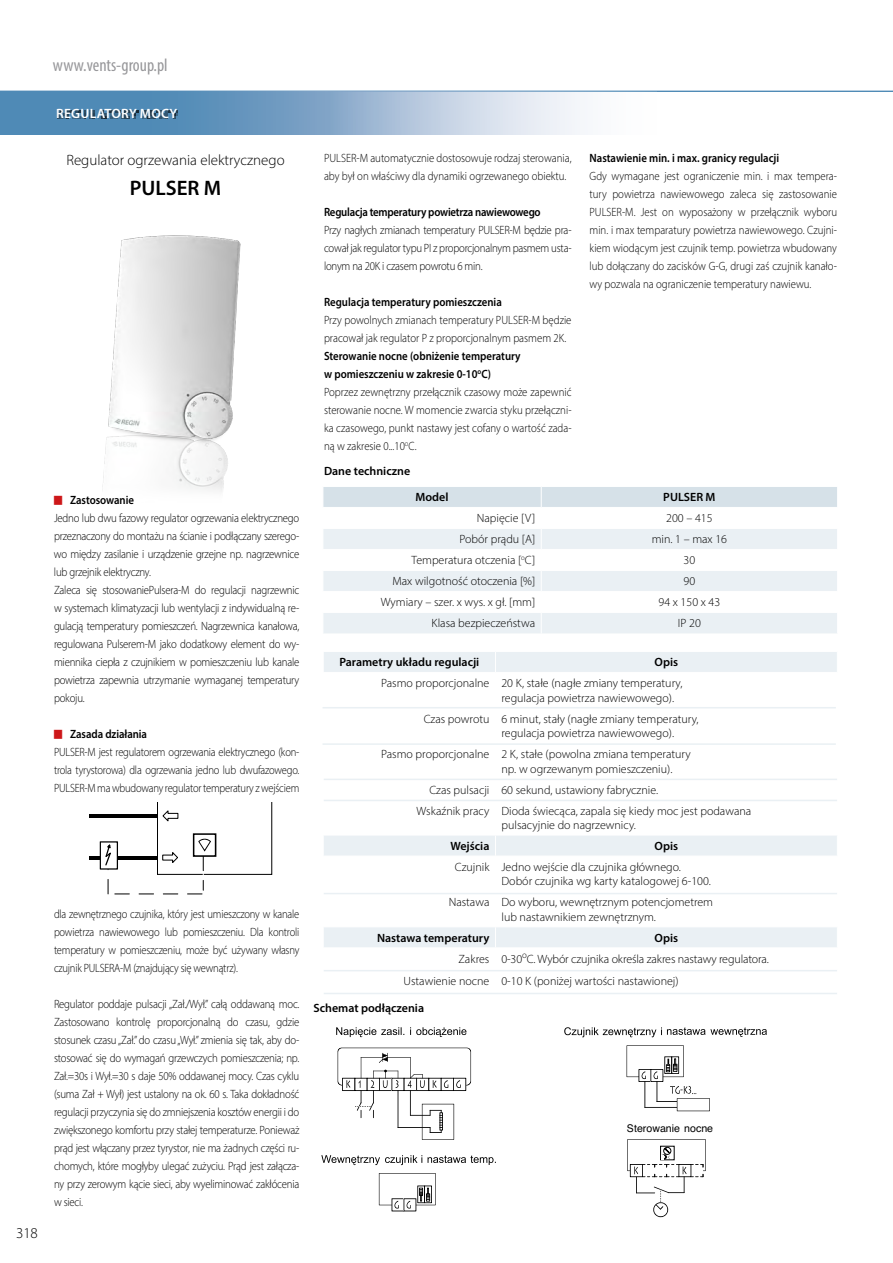
<style>
.page{position:relative;width:893px;height:1263px;background:#fff}
.page>*{position:absolute;margin:0;border:0;box-sizing:border-box;transform-origin:0 0}
.t1{font:600 21px "Myriad Pro";color:#000}
.t2{font:condensed 18px "Myriad Pro";color:#97979a}
.t3{font:300 15px "Myriad Pro";color:#000}
.t4{font:600 13.5px "Myriad Pro";letter-spacing:.02em;color:#fff}
.t5{font:300 12px/18px "Myriad Pro";color:#000;text-align:justify;scale:.9 1}
.t6{font:300 12px/14.4px "Myriad Pro";color:#000}
.t7{font:300 12px/18px "Myriad Pro";letter-spacing:-.02em;color:#000;scale:.9 1}
.t8{font:300 12px/18px "Myriad Pro";color:#000;text-align:justify;scale:.88 1}
.t9{font:600 12px "Myriad Pro";color:#000}
.t10{font:600 12px "Myriad Pro";color:#000;scale:.9 1}
.t11{font:600 12px "Myriad Pro";letter-spacing:-.02em;color:#000;scale:.9 1}
.t12{font:10.65px "Helvetica";color:#000}
.s1{font-weight:600}
</style>
<div class="page">
<hr style="left:0;top:91px;width:893px;height:1px;background:#4f8ab6">
<svg style="left:0;top:92px;width:580px;height:43px;background:#8baecd"></svg>
<svg style="left:323px;top:487px;width:514px;height:146px"></svg>
<img style="left:102px;top:235px;width:139px;height:257px">
<hr style="left:89px;top:856px;width:68px;height:3px;background:#000">
<hr style="left:89px;top:815px;width:68px;height:3px;background:#000">
<svg style="left:100px;top:802px;width:172px;height:92px"></svg>
<div style="left:324px;top:652px;width:513px;height:20px;background:#eaf0f4"></div>
<svg style="left:324px;top:708px;width:513px;height:239px"></svg>
<svg style="left:495px;top:652px;width:1px;height:20px"></svg>
<hr style="left:495px;top:708px;width:1px;height:35px;background:#fff">
<hr style="left:495px;top:743px;width:343px;height:1px;background:#fff">
<hr style="left:495px;top:744px;width:1px;height:34px;background:#fff">
<hr style="left:323px;top:778px;width:172px;height:1px;background:#fff">
<hr style="left:495px;top:778px;width:343px;height:1px;background:#fff">
<svg style="left:495px;top:780px;width:1px;height:19px"></svg>
<hr style="left:323px;top:799px;width:172px;height:1px;background:#fff">
<hr style="left:495px;top:799px;width:343px;height:1px;background:#fff">
<hr style="left:495px;top:800px;width:1px;height:35px;background:#fff">
<hr style="left:323px;top:835px;width:172px;height:1px;background:#fff">
<hr style="left:495px;top:835px;width:343px;height:1px;background:#fff">
<svg style="left:495px;top:836px;width:1px;height:20px"></svg>
<hr style="left:323px;top:856px;width:172px;height:1px;background:#fff">
<hr style="left:495px;top:856px;width:343px;height:1px;background:#fff">
<hr style="left:495px;top:856px;width:1px;height:35px;background:#fff">
<hr style="left:323px;top:891px;width:172px;height:1px;background:#fff">
<hr style="left:495px;top:891px;width:343px;height:1px;background:#fff">
<hr style="left:495px;top:892px;width:1px;height:34px;background:#fff">
<hr style="left:323px;top:926px;width:172px;height:1px;background:#fff">
<hr style="left:495px;top:926px;width:343px;height:1px;background:#fff">
<svg style="left:495px;top:927px;width:1px;height:20px"></svg>
<hr style="left:323px;top:707px;width:513px;height:1px;background:#eaf0f4">
<hr style="left:323px;top:743px;width:513px;height:2px;background:#eaf0f4">
<hr style="left:324px;top:779px;width:513px;height:1px;background:#eaf0f4">
<hr style="left:324px;top:800px;width:513px;height:1px;background:#eaf0f4">
<hr style="left:324px;top:893px;width:513px;height:1px;background:#eaf0f4">
<hr style="left:324px;top:970px;width:513px;height:1px;background:#eaf0f4">
<hr style="left:324px;top:993px;width:513px;height:1px;background:#eaf0f4">
<svg style="left:338px;top:1048px;width:133px;height:92px"></svg>
<svg style="left:336px;top:1027px;width:130px;height:10px"></svg>
<svg style="left:379px;top:1173px;width:57px;height:38px"></svg>
<svg style="left:321px;top:1155px;width:175px;height:10px"></svg>
<svg style="left:627px;top:1139px;width:79px;height:78px"></svg>
<svg style="left:564px;top:1027px;width:203px;height:10px"></svg>
<svg style="left:627px;top:1045px;width:83px;height:66px"></svg>
<div style="left:57px;top:109px;width:121px;height:9px;background:#000;opacity:.7"></div>
<p class="t3" style="left:16px;top:1224px;width:23px">318</p>
<h2 class="t2" style="left:53px;top:54px;width:116px">www.vents-group.pl</h2>
<p class="t4" style="left:56px;top:104px;width:123px">REGULATORY MOCY</p>
<p class="t3" style="left:66px;top:151px;width:220px">Regulator ogrzewania elektrycznego</p>
<h1 class="t1" style="left:130px;top:174px;width:93px">PULSER M</h1>
<p class="t10" style="left:70px;top:492px;width:72px">Zastosowanie</p>
<p class="t7" style="left:54px;top:509px;width:274px">Jedno lub dwu fazowy regulator ogrzewania elektrycznego przeznaczony do montażu na ścianie i podłączany szerego&shy;wo między zasilanie i urządzenie grzejne np. nagrzewnice lub grzejnik elektryczny.<br>Zaleca się stosowaniePulsera-M do regulacji nagrzewnic w systemach klimatyzacji lub wentylacji z indywidualną re&shy;gulacją temperatury pomieszczeń. Nagrzewnica kanałowa, regulowana Pulserem-M jako dodatkowy element do wy&shy;miennika ciepła z czujnikiem w pomieszczeniu lub kanale powietrza zapewnia utrzymanie wymaganej temperatury pokoju.</p>
<p class="t10" style="left:70px;top:726px;width:87px">Zasada działania</p>
<p class="t8" style="left:54px;top:743px;width:280px">PULSER-M jest regulatorem ogrzewania elektrycznego (kon&shy;trola tyrystorowa) dla ogrzewania jedno lub dwufazowego.<br>PULSER-M ma wbudowany regulator temperatury z wejściem</p>
<p class="t8" style="left:54px;top:905px;width:280px">dla zewnętrznego czujnika, który jest umieszczony w kanale powietrza nawiewowego lub pomieszczeniu. Dla kontroli temperatury w pomieszczeniu, może być używany własny czujnik PULSERA-M (znajdujący się wewnątrz).</p>
<p class="t5" style="left:54px;top:995px;width:274px">Regulator poddaje pulsacji „Zał./Wył.” całą oddawaną moc.<br>Zastosowano kontrolę proporcjonalną do czasu, gdzie stosunek czasu „Zał.” do czasu „Wył.” zmienia się tak, aby do&shy;stosować się do wymagań grzewczych pomieszczenia; np.<br>Zał.=30s i Wył.=30 s daje 50% oddawanej mocy. Czas cyklu (suma Zał + Wył) jest ustalony na ok. 60 s. Taka dokładność regulacji przyczynia się do zmniejszenia kosztów energii i do zwiększonego komfortu przy stałej temperaturze. Ponieważ prąd jest włączany przez tyrystor, nie ma żadnych części ru&shy;chomych, które mogłyby ulegać zużyciu. Prąd jest załącza&shy;ny przy zerowym kącie sieci, aby wyeliminować zakłócenia w sieci.</p>
<p class="t5" style="left:324px;top:149px;width:276px">PULSER-M automatycznie dostosowuje rodzaj sterowania, aby był on właściwy dla dynamiki ogrzewanego obiektu.</p>
<p class="t11" style="left:324px;top:204px;width:242px">Regulacja temperatury powietrza nawiewowego</p>
<p class="t5" style="left:324px;top:221px;width:277px">Przy nagłych zmianach temperatury PULSER-M będzie pra&shy;cował jak regulator typu PI z proporcjonalnym pasmem usta&shy;lonym na 20K i czasem powrotu 6 min.</p>
<p class="t10" style="left:324px;top:294px;width:199px">Regulacja temperatury pomieszczenia</p>
<p class="t5" style="left:324px;top:311px;width:277px">Przy powolnych zmianach temperatury PULSER-M będzie pracował jak regulator P z proporcjonalnym pasmem 2K.</p>
<p class="t5" style="left:324px;top:347px;width:277px;text-align:left"><span class="s1">Sterowanie nocne (obniżenie temperatury<br>w pomieszczeniu w zakresie 0-10</span><sup>o</sup><span class="s1">C)<br></span>Poprzez zewnętrzny przełącznik czasowy może zapewnić sterowanie nocne. W momencie zwarcia styku przełączni&shy;ka czasowego, punkt nastawy jest cofany o wartość zada&shy;ną w zakresie 0...10<sup>o</sup>C.</p>
<p class="t9" style="left:324px;top:463px;width:88px">Dane techniczne</p>
<p class="t10" style="left:589px;top:150px;width:212px">Nastawienie min. i max. granicy regulacji</p>
<p class="t5" style="left:589px;top:167px;width:277px">Gdy wymagane jest ograniczenie min. i max tempera&shy;tury powietrza nawiewowego zaleca się zastosowanie PULSER-M. Jest on wyposażony w przełącznik wyboru min. i max temparatury powietrza nawiewowego. Czujni&shy;kiem wiodącym jest czujnik temp. powietrza wbudowany lub dołączany do zacisków G-G, drugi zaś czujnik kanało&shy;wy pozwala na ograniczenie temperatury nawiewu.</p>
<p class="t9" style="left:416px;top:490px;width:34px">Model</p>
<p class="t9" style="left:663px;top:490px;width:54px">PULSER M</p>
<p class="t6" style="left:477px;top:511px;width:60px">Napięcie [V]</p>
<p class="t6" style="left:666px;top:511px;width:48px">200 – 415</p>
<p class="t6" style="left:459px;top:532px;width:77px">Pobór prądu [A]</p>
<p class="t6" style="left:652px;top:532px;width:77px">min. 1 – max 16</p>
<p class="t6" style="left:412px;top:553px;width:125px">Temperatura otczenia [<sup>o</sup>C]</p>
<p class="t6" style="left:684px;top:553px;width:13px">30</p>
<p class="t6" style="left:392px;top:574px;width:144px">Max wilgotność otoczenia [%]</p>
<p class="t6" style="left:684px;top:574px;width:13px">90</p>
<p class="t6" style="left:381px;top:595px;width:156px">Wymiary – szer. x wys. x gł. [mm]</p>
<p class="t6" style="left:658px;top:595px;width:63px">94 x 150 x 43</p>
<p class="t6" style="left:431px;top:616px;width:105px">Klasa bezpieczeństwa</p>
<p class="t6" style="left:678px;top:616px;width:24px">IP 20</p>
<p class="t9" style="left:339px;top:655px;width:142px">Parametry układu regulacji</p>
<p class="t9" style="left:655px;top:655px;width:25px">Opis</p>
<p class="t6" style="left:501px;top:676px;width:183px;text-indent:-120px">Pasmo proporcjonalne 20 K, stałe (nagłe zmiany temperatury, regulacja powietrza nawiewowego).</p>
<p class="t6" style="left:501px;top:711px;width:199px;text-indent:-78px">Czas powrotu 6 minut, stały (nagłe zmiany temperatury, regulacja powietrza nawiewowego).</p>
<p class="t6" style="left:501px;top:747px;width:191px;text-indent:-120px">Pasmo proporcjonalne 2 K, stałe (powolna zmiana temperatury np. w ogrzewanym pomieszczeniu).</p>
<p class="t6" style="left:417px;top:779px;width:336px;line-height:21px;text-indent:13px">Czas pulsacji 60 sekund, ustawiony fabrycznie.<br>Wskaźnik pracy Dioda świecąca, zapala się kiedy moc jest podawana</p>
<p class="t6" style="left:501px;top:818px;width:136px">pulsacyjnie do nagrzewnicy.</p>
<p class="t9" style="left:450px;top:838px;width:40px">Wejścia</p>
<p class="t9" style="left:655px;top:838px;width:25px">Opis</p>
<p class="t6" style="left:501px;top:860px;width:211px;text-indent:-47px">Czujnik Jedno wejście dla czujnika głównego.<br>Dobór czujnika wg karty katalogowej 6-100.</p>
<p class="t6" style="left:449px;top:895px;width:266px;text-align:center">Nastawa Do wyboru, wewnętrznym potencjometrem lub nastawnikiem zewnętrznym.</p>
<p class="t9" style="left:377px;top:930px;width:114px">Nastawa temperatury</p>
<p class="t9" style="left:655px;top:930px;width:25px">Opis</p>
<p class="t6" style="left:458px;top:951px;width:312px">Zakres 0-30<sup>o</sup>C. Wybór czujnika określa zakres nastawy regulatora.</p>
<p class="t6" style="left:404px;top:973px;width:277px">Ustawienie nocne 0-10 K (poniżej wartości nastawionej)</p>
<p class="t9" style="left:313px;top:1000px;width:112px">Schemat podłączenia</p>
<p class="t12" style="left:627px;top:1120px;width:88px">Sterowanie nocne</p>
</div>
